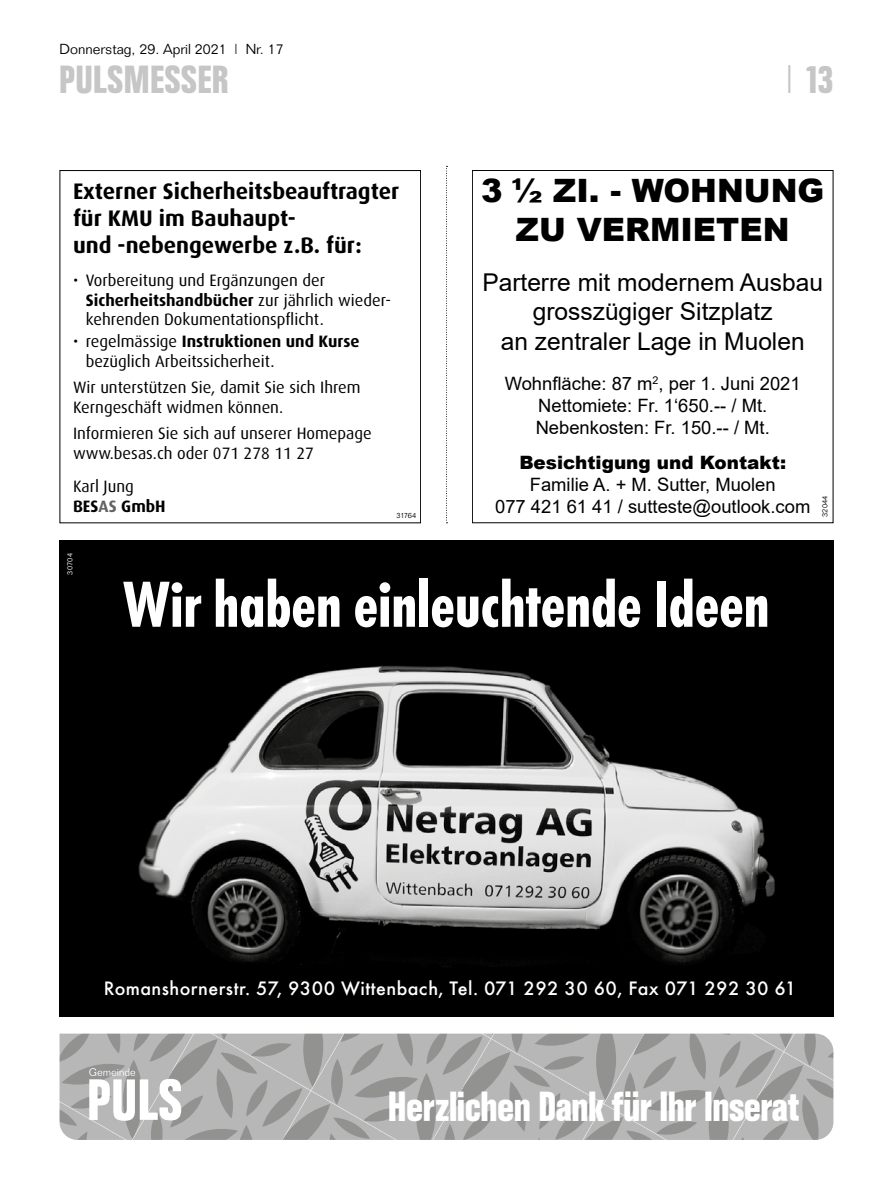
<style>
.page{position:relative;width:893px;height:1191px;background:#fff}
.page>*{position:absolute;margin:0;border:0;box-sizing:border-box;transform-origin:0 0}
.t1{font:700 condensed 67.5px "Futura T";letter-spacing:-.01em;color:#fff}
.t2{font:700 42px "Folio Condensed BQ";color:#fff}
.t3{font:700 39px "Folio Condensed BQ";letter-spacing:.02em;color:#c6c6c6}
.t4{font:900 32.25px/38.5px "Arial";color:#000;text-align:center}
.t5{font:24.45px/29.4px "Arial";color:#000;text-align:center}
.t6{font:700 22.5px/27px "Dax";color:#000}
.t7{font:500 20.25px "Futura T";letter-spacing:.02em;color:#fff}
.t8{font:18.45px/22px "Arial";color:#000;text-align:center}
.t9{font:900 18.45px "Arial";color:#000}
.t10{font:16.5px/19.8px "Dax";color:#000}
.t11{font:300 14.25px "Folio";color:#000}
.t12{font:300 7.5px "Folio";color:#000}
.t13{font:300 7.5px "Folio";letter-spacing:.02em;color:#fff}
.s1{font-family:"Folio";font-weight:300}
.s2{font-weight:700}
.s3{font-weight:700;color:#646363}
</style>
<div class="page">
<svg style="left:446px;top:166px;width:1px;height:357px"></svg>
<div style="left:60px;top:170px;width:361px;height:353px;border:1px solid #000"></div>
<div style="left:472px;top:170px;width:361px;height:353px;border:1px solid #000"></div>
<img style="left:62px;top:542px;width:769px;height:472px">
<svg style="left:60px;top:1033px;width:773px;height:107px;background:#acacac"></svg>
<svg style="left:89px;top:1068px;width:92px;height:52px"></svg>
<p class="t11" style="left:60px;top:40px;width:226px">Donnerstag, 29. April 2021 | Nr. 17</p>
<h3 class="t3" style="left:60px;top:58px;width:171px">PULSMESSER</h3>
<h3 class="t3" style="left:785px;top:58px;width:50px"><span class="s1">|</span> 13</h3>
<h3 class="t6" style="left:73px;top:178px;width:328px">Externer Sicherheitsbeauftragter für KMU im Bauhaupt-<br>und -nebengewerbe z.B. für:</h3>
<p class="t10" style="left:86px;top:270px;width:307px;text-indent:-13px">• Vorbereitung und Ergänzungen der<br><span class="s2">Sicherheitshandbücher</span> zur jährlich wieder&shy;kehrenden Dokumentationspflicht.</p>
<p class="t10" style="left:86px;top:332px;width:275px;text-indent:-13px">• regelmässige <span class="s2">Instruktionen und Kurse </span>bezüglich Arbeitssicherheit.</p>
<p class="t10" style="left:73px;top:378px;width:289px">Wir unterstützen Sie, damit Sie sich Ihrem<br>Kerngeschäft widmen können.</p>
<p class="t10" style="left:73px;top:424px;width:300px">Informieren Sie sich auf unserer Homepage www.besas.ch oder 071 278 11 27</p>
<p class="t10" style="left:73px;top:476px;width:94px">Karl Jung<br><span class="s2">BES</span><span class="s3">AS</span> <span class="s2">GmbH</span></p>
<p class="t12" style="left:396px;top:511px;width:21px">31764</p>
<p class="t13" style="left:66px;top:574px;width:23px;rotate:-90deg">30704</p>
<h3 class="t4" style="left:481px;top:170px;width:345px">3 ½ ZI. - WOHNUNG<br>ZU VERMIETEN</h3>
<h3 class="t5" style="left:482px;top:267px;width:342px">Parterre mit modernem Ausbau grosszügiger Sitzplatz<br>an zentraler Lage in Muolen</h3>
<p class="t8" style="left:505px;top:372px;width:297px">Wohnfläche: 87 m<sup>2</sup>, per 1. Juni 2021<br>Nettomiete: Fr. 1‘650.-- / Mt.<br>Nebenkosten: Fr. 150.-- / Mt.</p>
<p class="t9" style="left:519px;top:449px;width:268px">Besichtigung und Kontakt:</p>
<p class="t8" style="left:495px;top:473px;width:317px">Familie A. + M. Sutter, Muolen<br>077 421 61 41 / sutteste@outlook.com</p>
<p class="t12" style="left:820px;top:517px;width:22px;rotate:-90deg">32044</p>
<h1 class="t1" style="left:123px;top:565px;width:648px">Wir haben einleuchtende Ideen</h1>
<p class="t7" style="left:104px;top:976px;width:694px">Romanshornerstr. 57, 9300 Wittenbach, Tel. 071 292 30 60, Fax 071 292 30 61</p>
<h2 class="t2" style="left:388px;top:1083px;width:413px">Herzlichen Dank für Ihr Inserat</h2>
</div>
